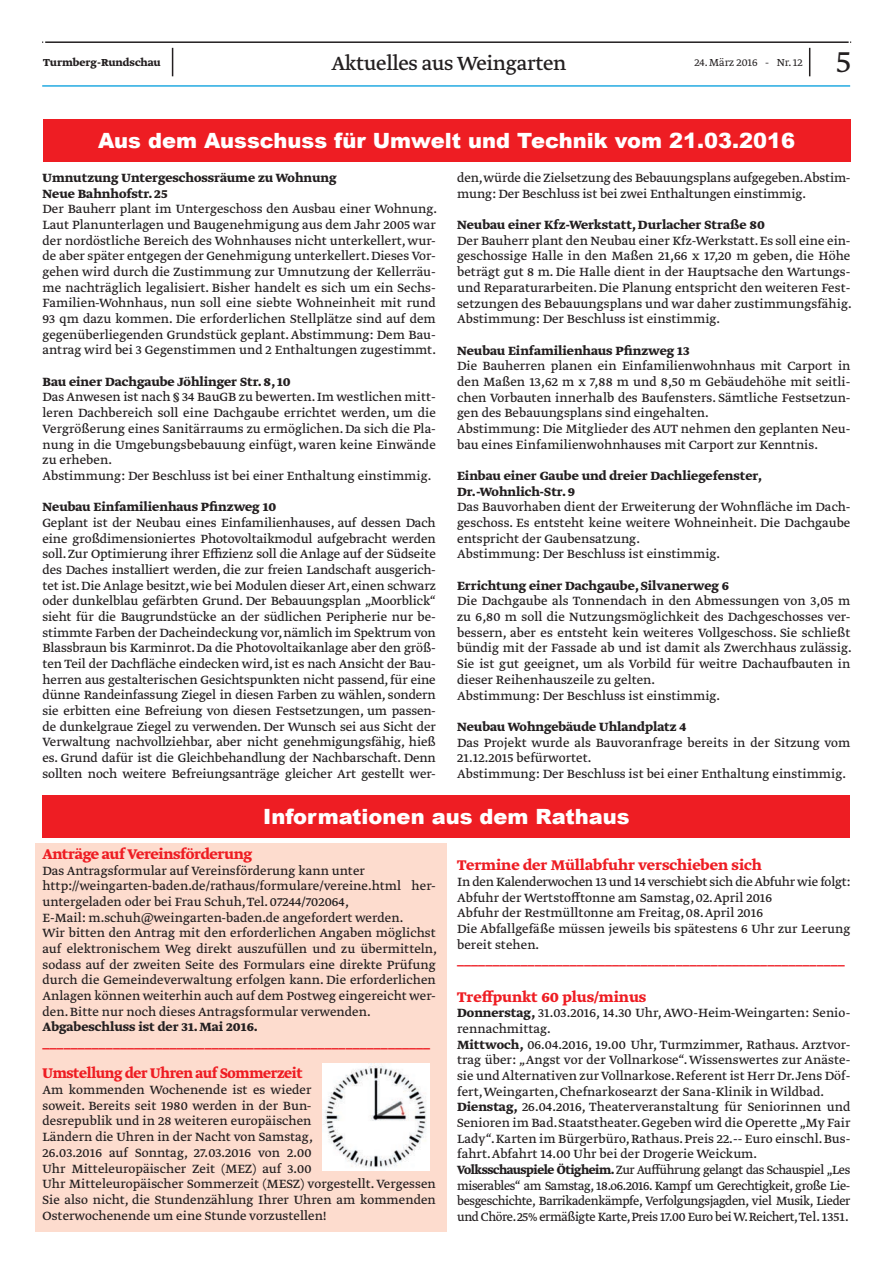
<style>
.page{position:relative;width:893px;height:1263px;background:#fff}
.page>*{position:absolute;margin:0;border:0;box-sizing:border-box;transform-origin:0 0}
.t1{font:300 36px "Greta Text Std";color:#231f20}
.t2{font:22.5px "Greta Text Std";letter-spacing:-.015em;color:#231f20}
.t3{font:900 21px "Arial";color:#fff}
.t4{font:700 16.5px "Greta Text Std";color:#ee1d23}
.t5{font:700 16.5px "Greta Text Std";letter-spacing:-.02em;color:#ee1d23;scale:.95 1}
.t6{font:700 16.5px "Greta Text Std";letter-spacing:-.02em;color:#ee1d23}
.t7{font:14.1px/15.8px "Greta Text Std Regular Min";color:#231f20;text-align:justify}
.t8{font:700 14.1px "Greta Text Std";color:#231f20}
.t9{font:14.1px/15.8px "Greta Text Std Regular Min";color:#231f20;text-align:justify;scale:.96 1}
.t10{font:700 14.1px "Greta Text Std";color:#ee1d23}
.t11{font:14.1px "Greta Text Std Regular Min";letter-spacing:-.02em;color:#231f20}
.t12{font:700 12px "Greta Text Std";color:#231f20}
.t13{font:300 12px "Greta Text Std";color:#231f20}
.s1{font-family:"Greta Text Std";font-weight:700}
</style>
<div class="page">
<hr style="left:42px;top:85px;width:808px;height:2px;background:#24aae1">
<hr style="left:45px;top:41px;width:804px;height:2px;background:#231f20">
<svg style="left:809px;top:48px;width:1px;height:28px"></svg>
<svg style="left:172px;top:48px;width:1px;height:28px"></svg>
<div style="left:35px;top:843px;width:411px;height:389px;background:#fddcce"></div>
<div style="left:43px;top:119px;width:807px;height:43px;background:#ee1d23"></div>
<div style="left:43px;top:796px;width:807px;height:42px;background:#ee1d23"></div>
<img style="left:322px;top:1063px;width:107px;height:107px">
<p class="t12" style="left:43px;top:56px;width:119px">Turmberg-Rundschau</p>
<h2 class="t2" style="left:331px;top:50px;width:237px">Aktuelles aus Weingarten</h2>
<p class="t13" style="left:694px;top:56px;width:110px">24. März 2016 - Nr. 12</p>
<h1 class="t1" style="left:836px;top:41px;width:16px">5</h1>
<p class="t3" style="left:98px;top:125px;width:698px">Aus dem Ausschuss für Umwelt und Technik vom 21.03.2016</p>
<p class="t8" style="left:43px;top:169px;width:296px">Umnutzung Untergeschossräume zu Wohnung</p>
<p class="t8" style="left:43px;top:185px;width:127px">Neue Bahnhofstr. 25</p>
<p class="t7" style="left:43px;top:202px;width:396px">Der Bauherr plant im Untergeschoss den Ausbau einer Wohnung.<br>Laut Planunterlagen und Baugenehmigung aus dem Jahr 2005 war der nordöstliche Bereich des Wohnhauses nicht unterkellert, wur&shy;de aber später entgegen der Genehmigung unterkellert. Dieses Vor&shy;gehen wird durch die Zustimmung zur Umnutzung der Kellerräu&shy;me nachträglich legalisiert. Bisher handelt es sich um ein Sechs-Familien-Wohnhaus, nun soll eine siebte Wohneinheit mit rund 93 qm dazu kommen. Die erforderlichen Stellplätze sind auf dem gegenüberliegenden Grundstück geplant. Abstimmung: Dem Bau&shy;antrag wird bei 3 Gegenstimmen und 2 Enthaltungen zugestimmt.</p>
<p class="t8" style="left:43px;top:373px;width:250px">Bau einer Dachgaube Jöhlinger Str. 8, 10</p>
<p class="t7" style="left:43px;top:390px;width:395px">Das Anwesen ist nach § 34 BauGB zu bewerten. Im westlichen mitt&shy;leren Dachbereich soll eine Dachgaube errichtet werden, um die Vergrößerung eines Sanitärraums zu ermöglichen. Da sich die Pla&shy;nung in die Umgebungsbebauung einfügt, waren keine Einwände zu erheben.</p>
<p class="t7" style="left:43px;top:468px;width:390px">Abstimmung: Der Beschluss ist bei einer Enthaltung einstimmig.</p>
<p class="t8" style="left:43px;top:499px;width:235px">Neubau Einfamilienhaus Pfinzweg 10</p>
<p class="t7" style="left:43px;top:515px;width:395px">Geplant ist der Neubau eines Einfamilienhauses, auf dessen Dach eine großdimensioniertes Photovoltaikmodul aufgebracht werden soll. Zur Optimierung ihrer Effizienz soll die Anlage auf der Südseite des Daches installiert werden, die zur freien Landschaft ausgerich&shy;tet ist. Die Anlage besitzt, wie bei Modulen dieser Art, einen schwarz oder dunkelblau gefärbten Grund. Der Bebauungsplan „Moorblick“ sieht für die Baugrundstücke an der südlichen Peripherie nur be&shy;stimmte Farben der Dacheindeckung vor, nämlich im Spektrum von Blassbraun bis Karminrot. Da die Photovoltaikanlage aber den größ&shy;ten Teil der Dachfläche eindecken wird, ist es nach Ansicht der Bau&shy;herren aus gestalterischen Gesichtspunkten nicht passend, für eine dünne Randeinfassung Ziegel in diesen Farben zu wählen, sondern sie erbitten eine Befreiung von diesen Festsetzungen, um passen&shy;de dunkelgraue Ziegel zu verwenden. Der Wunsch sei aus Sicht der Verwaltung nachvollziehbar, aber nicht genehmigungsfähig, hieß es. Grund dafür ist die Gleichbehandlung der Nachbarschaft. Denn sollten noch weitere Befreiungsanträge gleicher Art gestellt wer-</p>
<p class="t7" style="left:457px;top:171px;width:395px">den,würde die Zielsetzung des Bebauungsplans aufgegeben.Abstim&shy;mung: Der Beschluss ist bei zwei Enthaltungen einstimmig.</p>
<p class="t8" style="left:457px;top:217px;width:309px">Neubau einer Kfz-Werkstatt, Durlacher Straße 80</p>
<p class="t7" style="left:457px;top:233px;width:396px">Der Bauherr plant den Neubau einer Kfz-Werkstatt. Es soll eine ein&shy;geschossige Halle in den Maßen 21,66 x 17,20 m geben, die Höhe beträgt gut 8 m. Die Halle dient in der Hauptsache den Wartungs&shy;und Reparaturarbeiten. Die Planung entspricht den weiteren Fest&shy;setzungen des Bebauungsplans und war daher zustimmungsfähig.</p>
<p class="t7" style="left:457px;top:312px;width:265px">Abstimmung: Der Beschluss ist einstimmig.</p>
<p class="t8" style="left:457px;top:342px;width:234px">Neubau Einfamilienhaus Pfinzweg 13</p>
<p class="t7" style="left:457px;top:359px;width:395px">Die Bauherren planen ein Einfamilienwohnhaus mit Carport in den Maßen 13,62 m x 7,88 m und 8,50 m Gebäudehöhe mit seitli&shy;chen Vorbauten innerhalb des Baufensters. Sämtliche Festsetzun&shy;gen des Bebauungsplans sind eingehalten.</p>
<p class="t7" style="left:457px;top:422px;width:395px">Abstimmung: Die Mitglieder des AUT nehmen den geplanten Neu&shy;bau eines Einfamilienwohnhauses mit Carport zur Kenntnis.</p>
<p class="t8" style="left:457px;top:467px;width:306px">Einbau einer Gaube und dreier Dachliegefenster,</p>
<p class="t8" style="left:457px;top:483px;width:119px">Dr.-Wohnlich-Str. 9</p>
<p class="t7" style="left:457px;top:500px;width:395px">Das Bauvorhaben dient der Erweiterung der Wohnfläche im Dach&shy;geschoss. Es entsteht keine weitere Wohneinheit. Die Dachgaube entspricht der Gaubensatzung.</p>
<p class="t7" style="left:457px;top:547px;width:265px">Abstimmung: Der Beschluss ist einstimmig.</p>
<p class="t8" style="left:457px;top:577px;width:274px">Errichtung einer Dachgaube, Silvanerweg 6</p>
<p class="t7" style="left:457px;top:594px;width:396px">Die Dachgaube als Tonnendach in den Abmessungen von 3,05 m zu 6,80 m soll die Nutzungsmöglichkeit des Dachgeschosses ver&shy;bessern, aber es entsteht kein weiteres Vollgeschoss. Sie schließt bündig mit der Fassade ab und ist damit als Zwerchhaus zulässig.<br>Sie ist gut geeignet, um als Vorbild für weitre Dachaufbauten in dieser Reihenhauszeile zu gelten.</p>
<p class="t7" style="left:457px;top:688px;width:265px">Abstimmung: Der Beschluss ist einstimmig.</p>
<p class="t8" style="left:457px;top:718px;width:231px">Neubau Wohngebäude Uhlandplatz 4</p>
<p class="t7" style="left:457px;top:735px;width:395px">Das Projekt wurde als Bauvoranfrage bereits in der Sitzung vom<br>21.12.2015 befürwortet.</p>
<p class="t7" style="left:457px;top:766px;width:390px">Abstimmung: Der Beschluss ist bei einer Enthaltung einstimmig.</p>
<p class="t3" style="left:263px;top:802px;width:368px">Informationen aus dem Rathaus</p>
<p class="t6" style="left:43px;top:844px;width:211px">Anträge auf Vereinsförderung</p>
<p class="t7" style="left:43px;top:863px;width:324px">Das Antragsformular auf Vereinsförderung kann unter</p>
<p class="t7" style="left:43px;top:879px;width:395px">http://weingarten-baden.de/rathaus/formulare/vereine.html her&shy;untergeladen oder bei Frau Schuh, Tel. 07244/702064,</p>
<p class="t7" style="left:43px;top:910px;width:362px">E-Mail: m.schuh@weingarten-baden.de angefordert werden.</p>
<p class="t7" style="left:43px;top:926px;width:396px">Wir bitten den Antrag mit den erforderlichen Angaben möglichst auf elektronischem Weg direkt auszufüllen und zu übermitteln, sodass auf der zweiten Seite des Formulars eine direkte Prüfung durch die Gemeindeverwaltung erfolgen kann. Die erforderlichen Anlagen können weiterhin auch auf dem Postweg eingereicht wer&shy;den. Bitte nur noch dieses Antragsformular verwenden.</p>
<p class="t8" style="left:43px;top:1019px;width:217px">Abgabeschluss ist der 31. Mai 2016.</p>
<p class="t10" style="left:43px;top:1034px;width:389px">_______________________________________________________</p>
<p class="t5" style="left:43px;top:1064px;width:275px">Umstellung der Uhren auf Sommerzeit</p>
<p class="t7" style="left:43px;top:1083px;width:395px;text-align:left">Am kommenden Wochenende ist es wieder<br>soweit. Bereits seit 1980 werden in der Bun-<br>desrepublik und in 28 weiteren europäischen<br>Ländern die Uhren in der Nacht von Samstag,<br>26.03.2016 auf Sonntag, 27.03.2016 von 2.00<br>Uhr Mitteleuropäischer Zeit (MEZ) auf 3.00<br>Uhr Mitteleuropäischer Sommerzeit (MESZ) vorgestellt. Vergessen Sie also nicht, die Stundenzählung Ihrer Uhren am kommenden Osterwochenende um eine Stunde vorzustellen!</p>
<p class="t4" style="left:457px;top:856px;width:306px">Termine der Müllabfuhr verschieben sich</p>
<p class="t11" style="left:457px;top:873px;width:395px">In den Kalenderwochen 13 und 14 verschiebt sich die Abfuhr wie folgt:</p>
<p class="t7" style="left:457px;top:890px;width:317px">Abfuhr der Wertstofftonne am Samstag, 02. April 2016</p>
<p class="t7" style="left:457px;top:906px;width:308px">Abfuhr der Restmülltonne am Freitag, 08. April 2016</p>
<p class="t7" style="left:457px;top:922px;width:395px">Die Abfallgefäße müssen jeweils bis spätestens 6 Uhr zur Leerung bereit stehen.</p>
<p class="t10" style="left:457px;top:952px;width:389px">_______________________________________________________</p>
<p class="t4" style="left:457px;top:987px;width:191px">Treffpunkt 60 plus/minus</p>
<p class="t7" style="left:457px;top:1006px;width:395px"><span class="s1">Donnerstag,</span> 31.03.2016, 14.30 Uhr, AWO-Heim-Weingarten: Senio&shy;rennachmittag.</p>
<p class="t7" style="left:457px;top:1037px;width:395px"><span class="s1">Mittwoch,</span> 06.04.2016, 19.00 Uhr, Turmzimmer, Rathaus. Arztvor&shy;trag über: „Angst vor der Vollnarkose“. Wissenswertes zur Anäste&shy;sie und Alternativen zur Vollnarkose. Referent ist Herr Dr. Jens Döf&shy;fert, Weingarten, Chefnarkosearzt der Sana-Klinik in Wildbad.</p>
<p class="t7" style="left:457px;top:1100px;width:395px"><span class="s1">Dienstag,</span> 26.04.2016, Theaterveranstaltung für Seniorinnen und Senioren im Bad. Staatstheater. Gegeben wird die Operette „My Fair Lady“. Karten im Bürgerbüro, Rathaus. Preis 22.-- Euro einschl. Bus&shy;fahrt. Abfahrt 14.00 Uhr bei der Drogerie Weickum.</p>
<p class="t9" style="left:457px;top:1163px;width:411px"><span class="s1">Volksschauspiele Ötigheim.</span> Zur Aufführung gelangt das Schauspiel „Les miserables“ am Samstag, 18.o6.2016. Kampf um Gerechtigkeit, große Lie&shy;besgeschichte, Barrikadenkämpfe, Verfolgungsjagden, viel Musik, Lieder und Chöre.25% ermäßigte Karte,Preis 17.00 Euro bei W.Reichert,Tel. 1351.</p>
</div>
